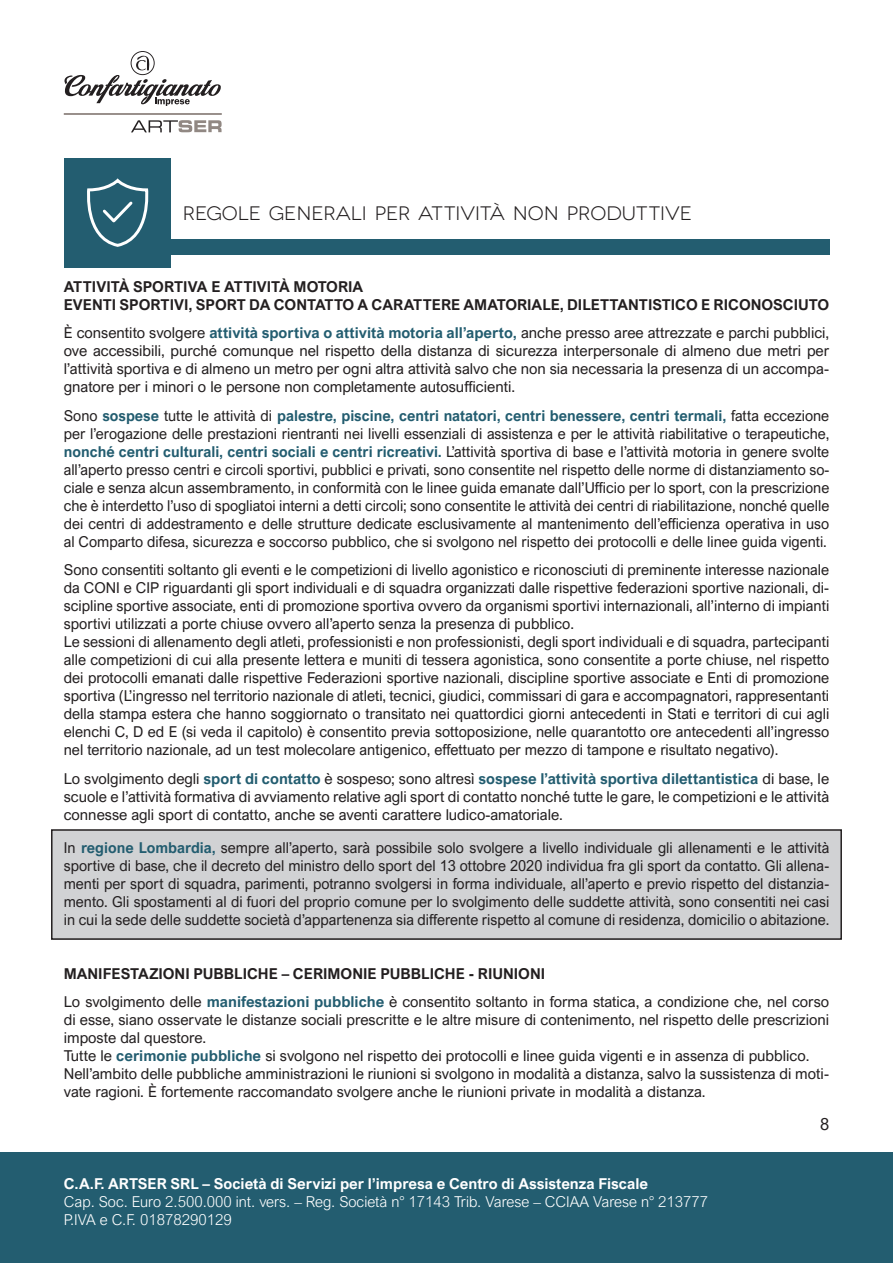
<style>
.page{position:relative;width:893px;height:1263px;background:#fff}
.page>*{position:absolute;margin:0;border:0;box-sizing:border-box;transform-origin:0 0}
.TITOLO_ARGOMENTO{font:19.5px "Novecentowide";color:#231f20}
.t1{font:16.5px "Arial Nova";color:#231f20}
.testo_paragrafo{font:15px/18px "Arial Nova";color:#231f20;text-align:justify}
.titolo_paragrafo{font:700 15px "Arial Nova";color:#231f20}
.t2{font:300 15px/18px "Arial Nova";color:#fff}
.t3{font:700 15px "Arial Nova";color:#fff}
.s1{font-weight:700;color:#235d70}
</style>
<div class="page">
<svg style="left:131px;top:120px;width:91px;height:12px"></svg>
<hr style="left:64px;top:113px;width:158px;height:2px;background:#918883">
<svg style="left:64px;top:51px;width:157px;height:55px"></svg>
<div style="left:0;top:1152px;width:893px;height:111px;background:#235d70"></div>
<div style="left:52px;top:830px;width:789px;height:109px;background:#d1d2d4"></div>
<div style="left:51px;top:829px;width:791px;height:111px;border:2px solid #231f20"></div>
<div style="left:167px;top:239px;width:663px;height:15px;background:#235d70"></div>
<div style="left:65px;top:158px;width:106px;height:109px;background:#235d70"></div>
<svg style="left:87px;top:180px;width:62px;height:67px"></svg>
<p class="TITOLO_ARGOMENTO" style="left:183px;top:202px;width:511px">REGOLE GENERALI per ATTIVITÀ NON PRODUTTIVE</p>
<p class="titolo_paragrafo" style="left:64px;top:278px;width:301px">ATTIVITÀ SPORTIVA E ATTIVITÀ MOTORIA</p>
<p class="titolo_paragrafo" style="left:64px;top:296px;width:767px">EVENTI SPORTIVI, SPORT DA CONTATTO A CARATTERE AMATORIALE, DILETTANTISTICO E RICONOSCIUTO</p>
<p class="testo_paragrafo" style="left:64px;top:324px;width:767px">È consentito svolgere <span class="s1">attività sportiva o attività motoria all’aperto,</span> anche presso aree attrezzate e parchi pubblici, ove accessibili, purché comunque nel rispetto della distanza di sicurezza interpersonale di almeno due metri per l’attività sportiva e di almeno un metro per ogni altra attività salvo che non sia necessaria la presenza di un accompa&shy;gnatore per i minori o le persone non completamente autosufficienti.</p>
<p class="testo_paragrafo" style="left:64px;top:406px;width:767px">Sono <span class="s1">sospese</span> tutte le attività di <span class="s1">palestre, piscine, centri natatori, centri benessere, centri termali,</span> fatta eccezione per l’erogazione delle prestazioni rientranti nei livelli essenziali di assistenza e per le attività riabilitative o terapeutiche, <span class="s1">nonché centri culturali, centri sociali e centri ricreativi.</span> L’attività sportiva di base e l’attività motoria in genere svolte all’aperto presso centri e circoli sportivi, pubblici e privati, sono consentite nel rispetto delle norme di distanziamento so&shy;ciale e senza alcun assembramento, in conformità con le linee guida emanate dall’Ufficio per lo sport, con la prescrizione che è interdetto l’uso di spogliatoi interni a detti circoli; sono consentite le attività dei centri di riabilitazione, nonché quelle dei centri di addestramento e delle strutture dedicate esclusivamente al mantenimento dell’efficienza operativa in uso al Comparto difesa, sicurezza e soccorso pubblico, che si svolgono nel rispetto dei protocolli e delle linee guida vigenti.</p>
<p class="testo_paragrafo" style="left:64px;top:561px;width:767px">Sono consentiti soltanto gli eventi e le competizioni di livello agonistico e riconosciuti di preminente interesse nazionale da CONI e CIP riguardanti gli sport individuali e di squadra organizzati dalle rispettive federazioni sportive nazionali, di&shy;scipline sportive associate, enti di promozione sportiva ovvero da organismi sportivi internazionali, all’interno di impianti sportivi utilizzati a porte chiuse ovvero all’aperto senza la presenza di pubblico.</p>
<p class="testo_paragrafo" style="left:64px;top:633px;width:767px">Le sessioni di allenamento degli atleti, professionisti e non professionisti, degli sport individuali e di squadra, partecipanti alle competizioni di cui alla presente lettera e muniti di tessera agonistica, sono consentite a porte chiuse, nel rispetto dei protocolli emanati dalle rispettive Federazioni sportive nazionali, discipline sportive associate e Enti di promozione sportiva (L’ingresso nel territorio nazionale di atleti, tecnici, giudici, commissari di gara e accompagnatori, rappresentanti della stampa estera che hanno soggiornato o transitato nei quattordici giorni antecedenti in Stati e territori di cui agli elenchi C, D ed E (si veda il capitolo) è consentito previa sottoposizione, nelle quarantotto ore antecedenti all’ingresso nel territorio nazionale, ad un test molecolare antigenico, effettuato per mezzo di tampone e risultato negativo).</p>
<p class="testo_paragrafo" style="left:64px;top:769px;width:767px">Lo svolgimento degli <span class="s1">sport di contatto</span> è sospeso; sono altresì <span class="s1">sospese l’attività sportiva dilettantistica</span> di base, le scuole e l’attività formativa di avviamento relative agli sport di contatto nonché tutte le gare, le competizioni e le attività connesse agli sport di contatto, anche se aventi carattere ludico-amatoriale.</p>
<p class="testo_paragrafo" style="left:64px;top:838px;width:767px">In <span class="s1">regione Lombardia,</span> sempre all’aperto, sarà possibile solo svolgere a livello individuale gli allenamenti e le attività sportive di base, che il decreto del ministro dello sport del 13 ottobre 2020 individua fra gli sport da contatto. Gli allena&shy;menti per sport di squadra, parimenti, potranno svolgersi in forma individuale, all’aperto e previo rispetto del distanzia&shy;mento. Gli spostamenti al di fuori del proprio comune per lo svolgimento delle suddette attività, sono consentiti nei casi in cui la sede delle suddette società d’appartenenza sia differente rispetto al comune di residenza, domicilio o abitazione.</p>
<p class="titolo_paragrafo" style="left:64px;top:965px;width:483px">MANIFESTAZIONI PUBBLICHE – CERIMONIE PUBBLICHE - RIUNIONI</p>
<p class="testo_paragrafo" style="left:64px;top:993px;width:767px">Lo svolgimento delle <span class="s1">manifestazioni pubbliche</span> è consentito soltanto in forma statica, a condizione che, nel corso di esse, siano osservate le distanze sociali prescritte e le altre misure di contenimento, nel rispetto delle prescrizioni imposte dal questore.</p>
<p class="testo_paragrafo" style="left:64px;top:1047px;width:747px">Tutte le <span class="s1">cerimonie pubbliche</span> si svolgono nel rispetto dei protocolli e linee guida vigenti e in assenza di pubblico.</p>
<p class="testo_paragrafo" style="left:64px;top:1065px;width:767px">Nell’ambito delle pubbliche amministrazioni le riunioni si svolgono in modalità a distanza, salvo la sussistenza di moti&shy;vate ragioni. È fortemente raccomandato svolgere anche le riunioni private in modalità a distanza.</p>
<p class="t3" style="left:64px;top:1175px;width:586px">C.A.F. ARTSER SRL – Società di Servizi per l’impresa e Centro di Assistenza Fiscale</p>
<p class="t2" style="left:64px;top:1192px;width:646px">Cap. Soc. Euro 2.500.000 int. vers. – Reg. Società n° 17143 Trib. Varese – CCIAA Varese n° 213777<br>P.IVA e C.F. 01878290129</p>
<p class="t1" style="left:820px;top:1115px;width:11px">8</p>
</div>
